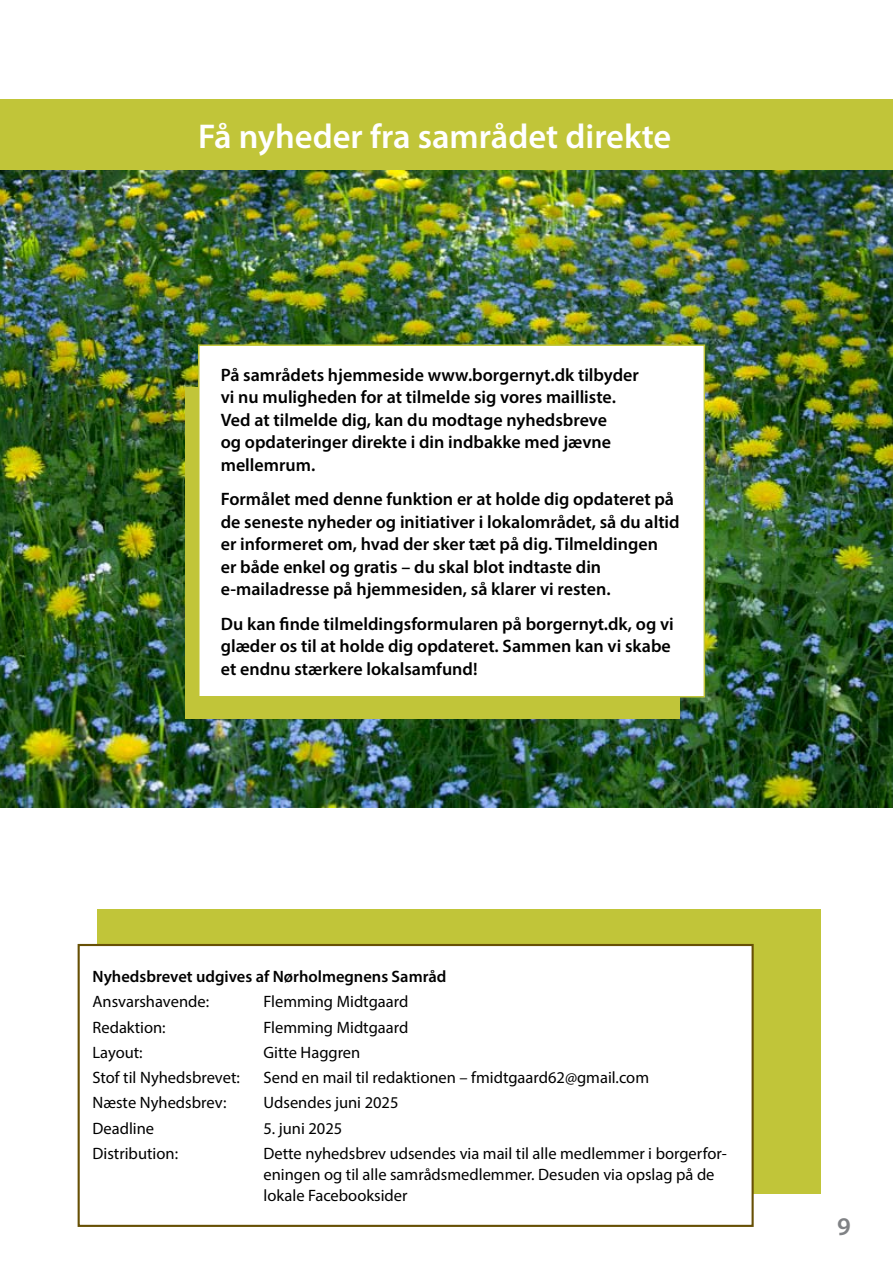
<style>
.page{position:relative;width:893px;height:1263px;background:#fff}
.page>*{position:absolute;margin:0;border:0;box-sizing:border-box;transform-origin:0 0}
.t1{font:600 34.5px "Myriad Pro";color:#fff}
.t2{font:600 25.5px "Myriad Pro";color:#808285}
.t3{font:600 18px/22.5px "Myriad Pro";color:#000}
.t4{font:16.5px/21px "Myriad Pro";color:#000}
.t5{font:600 16.5px "Myriad Pro";color:#000}
</style>
<div class="page">
<div style="left:0;top:100px;width:893px;height:70px;background:#c1c539"></div>
<img style="left:0;top:170px;width:893px;height:638px">
<div style="left:185px;top:387px;width:494px;height:332px;background:#c1c539"></div>
<div style="left:98px;top:910px;width:723px;height:284px;background:#c1c539"></div>
<div style="left:79px;top:945px;width:674px;height:281px;background:#fff"></div>
<div style="left:78px;top:944px;width:676px;height:283px;border:2px solid #675005"></div>
<div style="left:199px;top:345px;width:505px;height:352px;background:#fff"></div>
<div style="left:198px;top:344px;width:507px;height:353px;border:2px solid #c1c539"></div>
<h1 class="t1" style="left:198px;top:114px;width:475px">Få nyheder fra samrådet direkte</h1>
<p class="t3" style="left:221px;top:363px;width:420px">På samrådets hjemmeside www.borgernyt.dk tilbyder vi nu muligheden for at tilmelde sig vores mailliste.<br>Ved at tilmelde dig, kan du modtage nyhedsbreve<br>og opdateringer direkte i din indbakke med jævne mellemrum.</p>
<p class="t3" style="left:221px;top:487px;width:460px">Formålet med denne funktion er at holde dig opdateret på de seneste nyheder og initiativer i lokalområdet, så du altid er informeret om, hvad der sker tæt på dig. Tilmeldingen<br>er både enkel og gratis – du skal blot indtaste din e-mailadresse på hjemmesiden, så klarer vi resten.</p>
<p class="t3" style="left:221px;top:612px;width:455px">Du kan finde tilmeldingsformularen på borgernyt.dk, og vi glæder os til at holde dig opdateret. Sammen kan vi skabe et endnu stærkere lokalsamfund!</p>
<p class="t5" style="left:92px;top:966px;width:355px">Nyhedsbrevet udgives af Nørholmegnens Samråd</p>
<p class="t4" style="left:92px;top:991px;width:118px">Ansvarshavende:</p>
<p class="t4" style="left:263px;top:991px;width:146px">Flemming Midtgaard</p>
<p class="t4" style="left:92px;top:1016px;width:75px">Redaktion:</p>
<p class="t4" style="left:263px;top:1016px;width:146px">Flemming Midtgaard</p>
<p class="t4" style="left:92px;top:1042px;width:52px">Layout:</p>
<p class="t4" style="left:263px;top:1042px;width:98px">Gitte Haggren</p>
<p class="t4" style="left:92px;top:1067px;width:149px">Stof til Nyhedsbrevet:</p>
<p class="t4" style="left:263px;top:1067px;width:387px">Send en mail til redaktionen – fmidtgaard62@gmail.com</p>
<p class="t4" style="left:92px;top:1092px;width:135px">Næste Nyhedsbrev:</p>
<p class="t4" style="left:263px;top:1092px;width:137px">Udsendes juni 2025</p>
<p class="t4" style="left:92px;top:1117px;width:63px">Deadline</p>
<p class="t4" style="left:263px;top:1117px;width:80px">5. juni 2025</p>
<p class="t4" style="left:92px;top:1143px;width:87px">Distribution:</p>
<p class="t4" style="left:263px;top:1143px;width:465px">Dette nyhedsbrev udsendes via mail til alle medlemmer i borgerfor&shy;eningen og til alle samrådsmedlemmer. Desuden via opslag på de lokale Facebooksider</p>
<h2 class="t2" style="left:837px;top:1210px;width:15px">9</h2>
</div>
